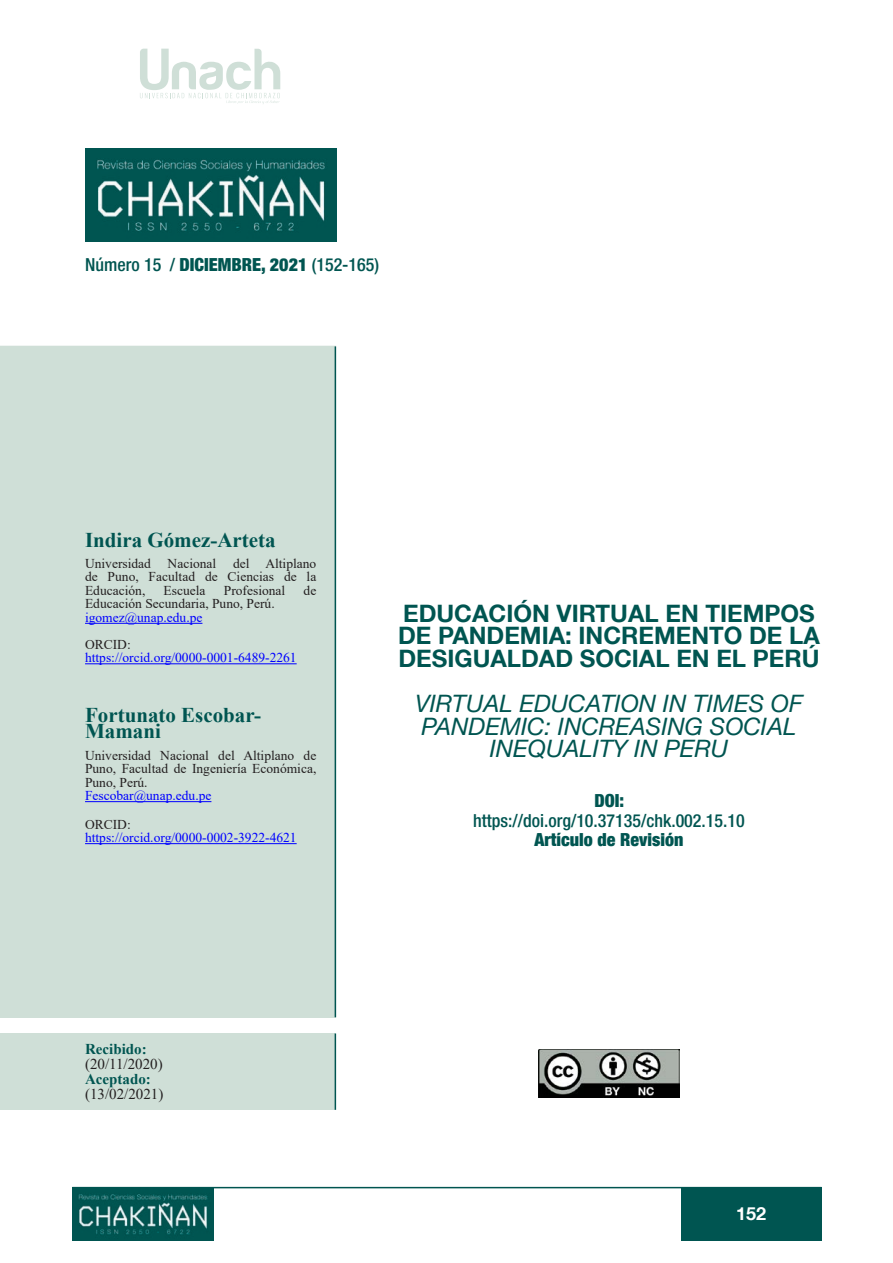
<style>
.page{position:relative;width:893px;height:1263px;background:#fff}
.page>*{position:absolute;margin:0;border:0;box-sizing:border-box;transform-origin:0 0}
.t1{font:700 24px/22.5px "Helvetica Neue LT Com";color:#005551}
.t2{font:italic 24px/22.5px "Helvetica Neue LT Com";color:#005551;text-align:center}
.t3{font:700 21px/16.5px "Times New Roman";color:#005551}
.t4{font:500 condensed 18px "Helvetica Neue LT Com";color:#005551}
.t5{font:900 condensed 18px "Helvetica Neue LT Com";color:#005551}
.t6{font:700 18px "Helvetica Neue LT Com";color:#fff}
.t7{font:15px "Times New Roman";color:#231f20}
.t8{font:700 15px "Times New Roman";color:#005551}
.t9{font:13.5px/13.5px "Times New Roman";color:#231f20;text-align:justify}
.t10{font:13.5px "Times New Roman";color:#00f}
.s1{font-weight:900}
</style>
<div class="page">
<div style="left:681px;top:1187px;width:140px;height:53px;background:#005551"></div>
<hr style="left:72px;top:1187px;width:749px;height:1px;background:#005551">
<img style="left:72px;top:1188px;width:141px;height:52px">
<div style="left:1px;top:346px;width:334px;height:671px;background:#cfdfd7"></div>
<div style="left:0;top:346px;width:336px;height:672px;border:2px solid #cfdfd7"></div>
<div style="left:0;top:1033px;width:335px;height:77px;background:#cfdfd7"></div>
<hr style="left:335px;top:346px;width:1px;height:671px;background:#005551">
<hr style="left:335px;top:1033px;width:1px;height:77px;background:#005551">
<hr style="left:85px;top:623px;width:117px;height:1px;background:#00f">
<hr style="left:85px;top:663px;width:212px;height:1px;background:#00f">
<hr style="left:85px;top:801px;width:126px;height:1px;background:#00f">
<hr style="left:85px;top:843px;width:212px;height:1px;background:#00f">
<svg style="left:140px;top:49px;width:140px;height:55px"></svg>
<img style="left:538px;top:1049px;width:141px;height:48px">
<img style="left:85px;top:148px;width:251px;height:94px">
<p class="t4" style="left:85px;top:253px;width:296px">Número 15 / <span class="s1">DICIEMBRE, 2021</span> (152-165)</p>
<p class="t3" style="left:85px;top:531px;width:192px">Indira Gómez-Arteta</p>
<p class="t9" style="left:85px;top:556px;width:233px">Universidad Nacional del Altiplano de Puno, Facultad de Ciencias de la Educación,</p>
<p class="t9" style="left:164px;top:583px;width:43px">Escuela</p>
<p class="t9" style="left:224px;top:583px;width:63px">Profesional</p>
<p class="t9" style="left:304px;top:583px;width:14px">de</p>
<p class="t9" style="left:85px;top:597px;width:191px">Educación Secundaria, Puno, Perú.</p>
<p class="t10" style="left:85px;top:608px;width:119px">igomez@unap.edu.pe</p>
<p class="t9" style="left:85px;top:637px;width:47px">ORCID:</p>
<p class="t10" style="left:85px;top:648px;width:213px">https://orcid.org/0000-0001-6489-2261</p>
<p class="t3" style="left:85px;top:706px;width:177px">Fortunato Escobar-<br>Mamani</p>
<p class="t9" style="left:85px;top:748px;width:233px">Universidad Nacional del Altiplano de Puno, Facultad de Ingeniería Económica, Puno, Perú.</p>
<p class="t10" style="left:85px;top:786px;width:128px">Fescobar@unap.edu.pe</p>
<p class="t9" style="left:85px;top:817px;width:47px">ORCID:</p>
<p class="t10" style="left:85px;top:828px;width:213px">https://orcid.org/0000-0002-3922-4621</p>
<p class="t8" style="left:85px;top:1038px;width:63px">Recibido:</p>
<p class="t7" style="left:85px;top:1053px;width:79px">(20/11/2020)</p>
<p class="t8" style="left:85px;top:1068px;width:67px">Aceptado:</p>
<p class="t7" style="left:85px;top:1083px;width:80px">(13/02/2021)</p>
<p class="t1" style="left:398px;top:601px;width:423px">EDUCACIÓN VIRTUAL EN TIEMPOS<br>DE PANDEMIA: INCREMENTO DE LA<br>DESIGUALDAD SOCIAL EN EL PERÚ</p>
<p class="t2" style="left:415px;top:692px;width:389px">VIRTUAL EDUCATION IN TIMES OF<br>PANDEMIC: INCREASING SOCIAL<br>INEQUALITY IN PERU</p>
<p class="t5" style="left:594px;top:790px;width:31px">DOI:</p>
<p class="t5" style="left:534px;top:829px;width:151px">Artículo de Revisión</p>
<p class="t4" style="left:473px;top:809px;width:273px">https://doi.org/10.37135/chk.002.15.10</p>
<p class="t6" style="left:736px;top:1202px;width:32px">152</p>
</div>
